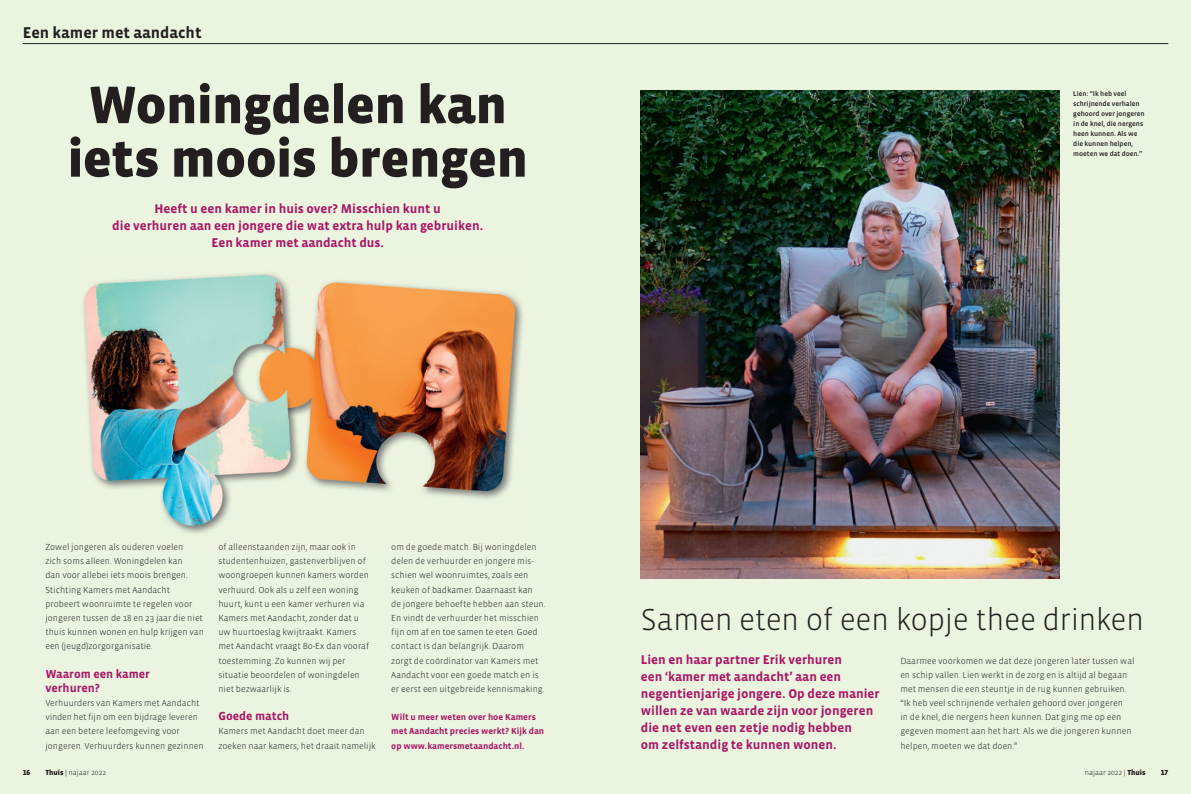
<style>
.page{position:relative;width:1191px;height:794px;background:#ebf4de}
.page>*{position:absolute;margin:0;border:0;box-sizing:border-box;transform-origin:0 0}
.t1{font:900 54px/53.5px "Vista Sans OT";letter-spacing:-.01em;color:#231f20;text-align:center}
.t2{font:300 31px "Vista Sans OT";letter-spacing:-.015em;color:#231f20}
.t3{font:700 16px "Vista Sans OT";color:#231f20}
.t4{font:700 13px/17px "Vista Sans OT";color:#a81667;text-align:center}
.t5{font:700 12px/14.2px "Vista Sans OT";color:#a81667}
.t6{font:300 9px/14.2px "Vista Sans OT";color:#231f20}
.t7{font:700 9px/14.2px "Vista Sans OT";color:#a81667}
.t8{font:300 7.5px "Vista Sans OT";color:#231f20}
.t9{font:900 7.5px "Vista Sans OT";color:#231f20}
.t10{font:500 7px/10px "Vista Sans OT";color:#231f20}
.s1{font-weight:900}
</style>
<div class="page">
<hr style="left:23px;top:43px;width:1145px;height:1px;background:#231f20">
<img style="left:641px;top:91px;width:418px;height:487px">
<img style="left:83px;top:273px;width:440px;height:261px">
<h3 class="t3" style="left:23px;top:24px;width:180px">Een kamer met aandacht</h3>
<h1 class="t1" style="left:68px;top:79px;width:462px">Woningdelen kan iets moois brengen</h1>
<h3 class="t4" style="left:112px;top:200px;width:372px">Heeft u een kamer in huis over? Misschien kunt u<br>die verhuren aan een jongere die wat extra hulp kan gebruiken.<br>Een kamer met aandacht dus.</h3>
<p class="t10" style="left:1073px;top:88px;width:73px">Lien: “Ik heb veel schrijnende verhalen gehoord over jongeren in de knel, die nergens heen kunnen. Als we die kunnen helpen, moeten we dat doen.”</p>
<p class="t6" style="left:45px;top:540px;width:160px">Zowel jongeren als ouderen voelen<br>zich soms alleen. Woningdelen kan<br>dan voor allebei iets moois brengen.<br>Stichting Kamers met Aandacht probeert woonruimte te regelen voor jongeren tussen de 18 en 23 jaar die niet thuis kunnen wonen en hulp krijgen van een (jeugd)zorgorganisatie.</p>
<h3 class="t5" style="left:45px;top:667px;width:106px">Waarom een kamer verhuren?</h3>
<p class="t6" style="left:45px;top:696px;width:160px">Verhuurders van Kamers met Aandacht vinden het fijn om een bijdrage leveren aan een betere leefomgeving voor jongeren. Verhuurders kunnen gezinnen</p>
<p class="t6" style="left:218px;top:540px;width:152px">of alleenstaanden zijn, maar ook in studentenhuizen, gastenverblijven of woongroepen kunnen kamers worden verhuurd. Ook als u zelf een woning huurt, kunt u een kamer verhuren via Kamers met Aandacht, zonder dat u uw huurtoeslag kwijtraakt. Kamers met Aandacht vraagt Bo-Ex dan vooraf toestemming. Zo kunnen wij per situatie beoordelen of woningdelen niet bezwaarlijk is.</p>
<h3 class="t5" style="left:218px;top:709px;width:72px">Goede match</h3>
<p class="t6" style="left:218px;top:724px;width:159px">Kamers met Aandacht doet meer dan zoeken naar kamers; het draait namelijk</p>
<p class="t6" style="left:391px;top:540px;width:156px">om de goede match. Bij woningdelen delen de verhuurder en jongere mis&shy;schien wel woonruimtes, zoals een keuken of badkamer. Daarnaast kan<br>de jongere behoefte hebben aan steun.<br>En vindt de verhuurder het misschien fijn om af en toe samen te eten. Goed contact is dan belangrijk. Daarom zorgt de coördinator van Kamers met Aandacht voor een goede match en is er eerst een uitgebreide kennismaking.</p>
<p class="t7" style="left:391px;top:710px;width:154px">Wilt u meer weten over hoe Kamers met Aandacht precies werkt? Kijk dan op www.kamersmetaandacht.nl.</p>
<h2 class="t2" style="left:641px;top:603px;width:505px">Samen eten of een kopje thee drinken</h2>
<h3 class="t4" style="left:641px;top:651px;width:240px;text-align:left">Lien en haar partner Erik verhuren<br>een ‘kamer met aandacht’ aan een negentienjarige jongere. Op deze manier willen ze van waarde zijn voor jongeren die net even een zetje nodig hebben<br>om zelfstandig te kunnen wonen.</h3>
<p class="t6" style="left:900px;top:653px;width:236px">Daarmee voorkomen we dat deze jongeren later tussen wal en schip vallen. Lien werkt in de zorg en is altijd al begaan met mensen die een steuntje in de rug kunnen gebruiken. “Ik heb veel schrijnende verhalen gehoord over jongeren<br>in de knel, die nergens heen kunnen. Dat ging me op een gegeven moment aan het hart. Als we die jongeren kunnen helpen, moeten we dat doen.”</p>
<p class="t9" style="left:23px;top:768px;width:9px">16</p>
<p class="t8" style="left:45px;top:768px;width:62px"><span class="s1">Thuis</span> | najaar 2022</p>
<p class="t8" style="left:1084px;top:768px;width:62px">najaar 2022 | <span class="s1">Thuis</span></p>
<p class="t9" style="left:1160px;top:768px;width:9px">17</p>
</div>
